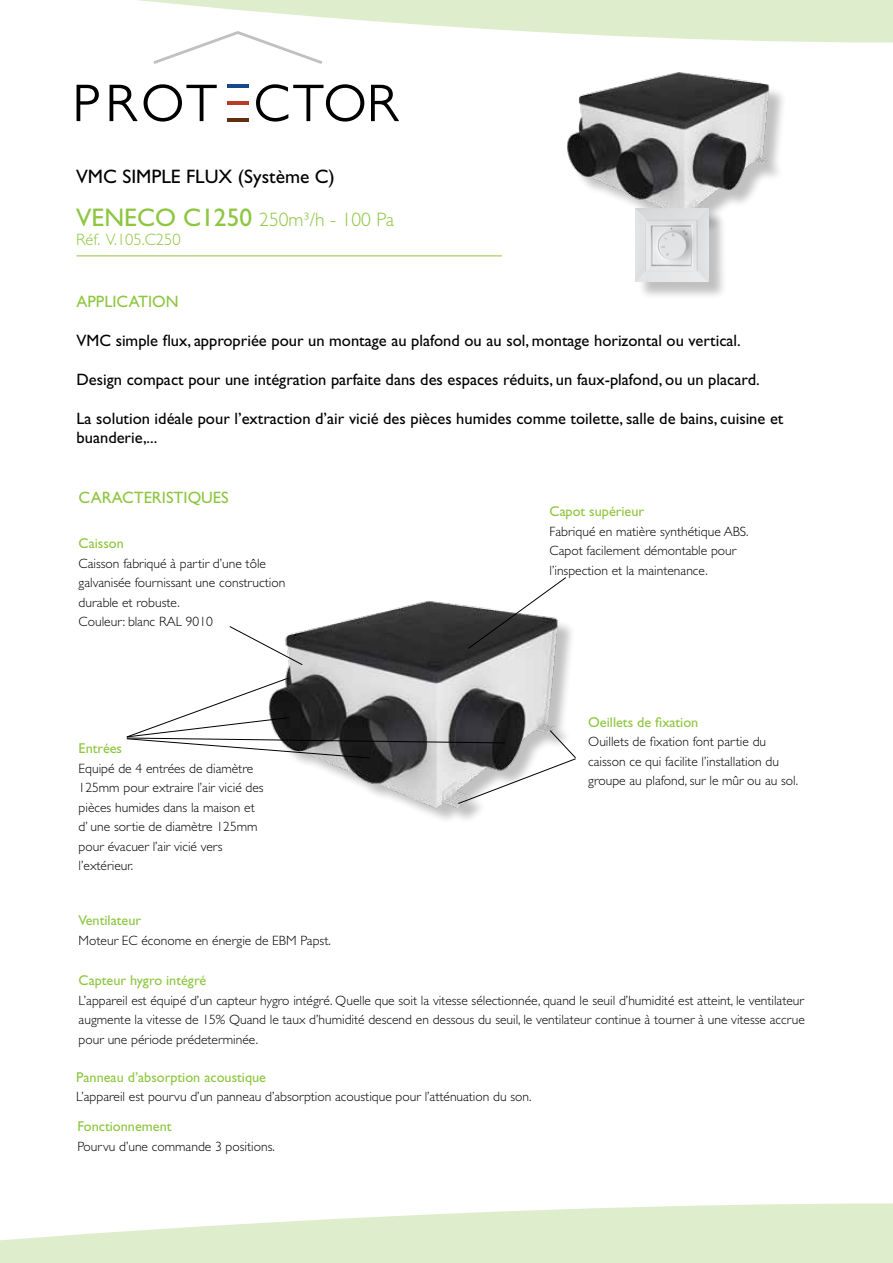
<style>
.page{position:relative;width:893px;height:1263px;background:#fff}
.page>*{position:absolute;margin:0;border:0;box-sizing:border-box;transform-origin:0 0}
.t1{font:300 19.5px "Gill Sans Std";color:#8dc63f}
.t2{font:19.5px "Gill Sans Std";color:#000}
.t3{font:16.5px/19.5px "Gill Sans Std";color:#000}
.t4{font:16.5px "Gill Sans Std";color:#8dc63f}
.t5{font:300 16.5px "Gill Sans Std";color:#8dc63f}
.t6{font:14.25px "Gill Sans Std";color:#8dc63f}
.t7{font:300 13.5px/19.5px "Gill Sans Std";color:#000}
.s1{font-weight:400;font-size:25.5px}
</style>
<div class="page">
<svg style="left:0;top:1203px;width:893px;height:60px;fill:#deedcb"></svg>
<svg style="left:256px;top:84px;width:108px;height:38px"></svg>
<svg style="left:371px;top:85px;width:28px;height:36px"></svg>
<svg style="left:77px;top:85px;width:22px;height:36px"></svg>
<svg style="left:110px;top:85px;width:28px;height:36px"></svg>
<svg style="left:144px;top:84px;width:73px;height:38px"></svg>
<hr style="left:227px;top:85px;width:22px;height:3px;background:#16498a">
<hr style="left:227px;top:118px;width:22px;height:3px;background:#602f10">
<hr style="left:227px;top:101px;width:22px;height:4px;background:#ba3b26">
<svg style="left:137px;top:0;width:756px;height:64px"></svg>
<div style="left:271px;top:603px;width:304px;height:221px;background:#000;opacity:.25"></div>
<img style="left:271px;top:601px;width:291px;height:210px">
<div style="left:570px;top:75px;width:217px;height:157px;background:#000;opacity:.25"></div>
<img style="left:567px;top:72px;width:205px;height:147px">
<hr style="left:77px;top:255px;width:425px;height:1px;background:#8dc63f">
<svg style="left:467px;top:577px;width:100px;height:73px"></svg>
<svg style="left:229px;top:625px;width:74px;height:41px"></svg>
<svg style="left:126px;top:677px;width:450px;height:127px"></svg>
<div style="left:637px;top:211px;width:90px;height:89px;background:#000;opacity:.25"></div>
<img style="left:635px;top:209px;width:74px;height:73px">
<h1 class="t2" style="left:76px;top:165px;width:260px">VMC SIMPLE FLUX (Système C)</h1>
<h1 class="t1" style="left:76px;top:208px;width:320px"><span class="s1">VENECO C1250</span> 250m³/h - 100 Pa</h1>
<p class="t5" style="left:76px;top:231px;width:106px">Réf. V.105.C250</p>
<p class="t4" style="left:77px;top:292px;width:104px">APPLICATION</p>
<p class="t3" style="left:77px;top:331px;width:666px">VMC simple flux, appropriée pour un montage au plafond ou au sol, montage horizontal ou vertical.</p>
<p class="t3" style="left:77px;top:370px;width:685px">Design compact pour une intégration parfaite dans des espaces réduits, un faux-plafond, ou un placard.</p>
<p class="t3" style="left:77px;top:409px;width:708px">La solution idéale pour l’extraction d’air vicié des pièces humides comme toilette, salle de bains, cuisine et buanderie,...</p>
<p class="t4" style="left:79px;top:488px;width:152px">CARACTERISTIQUES</p>
<p class="t6" style="left:79px;top:535px;width:47px">Caisson</p>
<p class="t7" style="left:79px;top:554px;width:208px">Caisson fabriqué à partir d’une tôle galvanisée fournissant une construction durable et robuste.<br>Couleur: blanc RAL 9010</p>
<p class="t6" style="left:79px;top:740px;width:45px">Entrées</p>
<p class="t7" style="left:79px;top:758px;width:187px">Equipé de 4 entrées de diamètre<br>125mm pour extraire l’air vicié des pièces humides dans la maison et d’ une sortie de diamètre 125mm pour évacuer l’air vicié vers l’extérieur.</p>
<p class="t6" style="left:79px;top:912px;width:64px">Ventilateur</p>
<p class="t7" style="left:79px;top:931px;width:254px">Moteur EC économe en énergie de EBM Papst.</p>
<p class="t6" style="left:550px;top:503px;width:96px">Capot supérieur</p>
<p class="t7" style="left:550px;top:522px;width:201px">Fabriqué en matière synthétique ABS.<br>Capot facilement démontable pour l’inspection et la maintenance.</p>
<p class="t6" style="left:588px;top:714px;width:112px">Oeillets de fixation</p>
<p class="t7" style="left:588px;top:732px;width:211px">Ouillets de fixation font partie du caisson ce qui facilite l’installation du groupe au plafond, sur le mûr ou au sol.</p>
<p class="t6" style="left:79px;top:972px;width:129px">Capteur hygro intégré</p>
<p class="t7" style="left:79px;top:990px;width:728px;text-align:justify">L’appareil est équipé d’un capteur hygro intégré. Quelle que soit la vitesse sélectionnée, quand le seuil d’humidité est atteint, le ventilateur augmente la vitesse de 15% Quand le taux d’humidité descend en dessous du seuil, le ventilateur continue à tourner à une vitesse accrue pour une période prédeterminée.</p>
<p class="t6" style="left:76px;top:1069px;width:191px">Panneau d’absorption acoustique</p>
<p class="t7" style="left:76px;top:1087px;width:457px">L’appareil est pourvu d’un panneau d’absorption acoustique pour l’atténuation du son.</p>
<p class="t6" style="left:77px;top:1118px;width:96px">Fonctionnement</p>
<p class="t7" style="left:77px;top:1136px;width:199px">Pourvu d’une commande 3 positions.</p>
</div>
